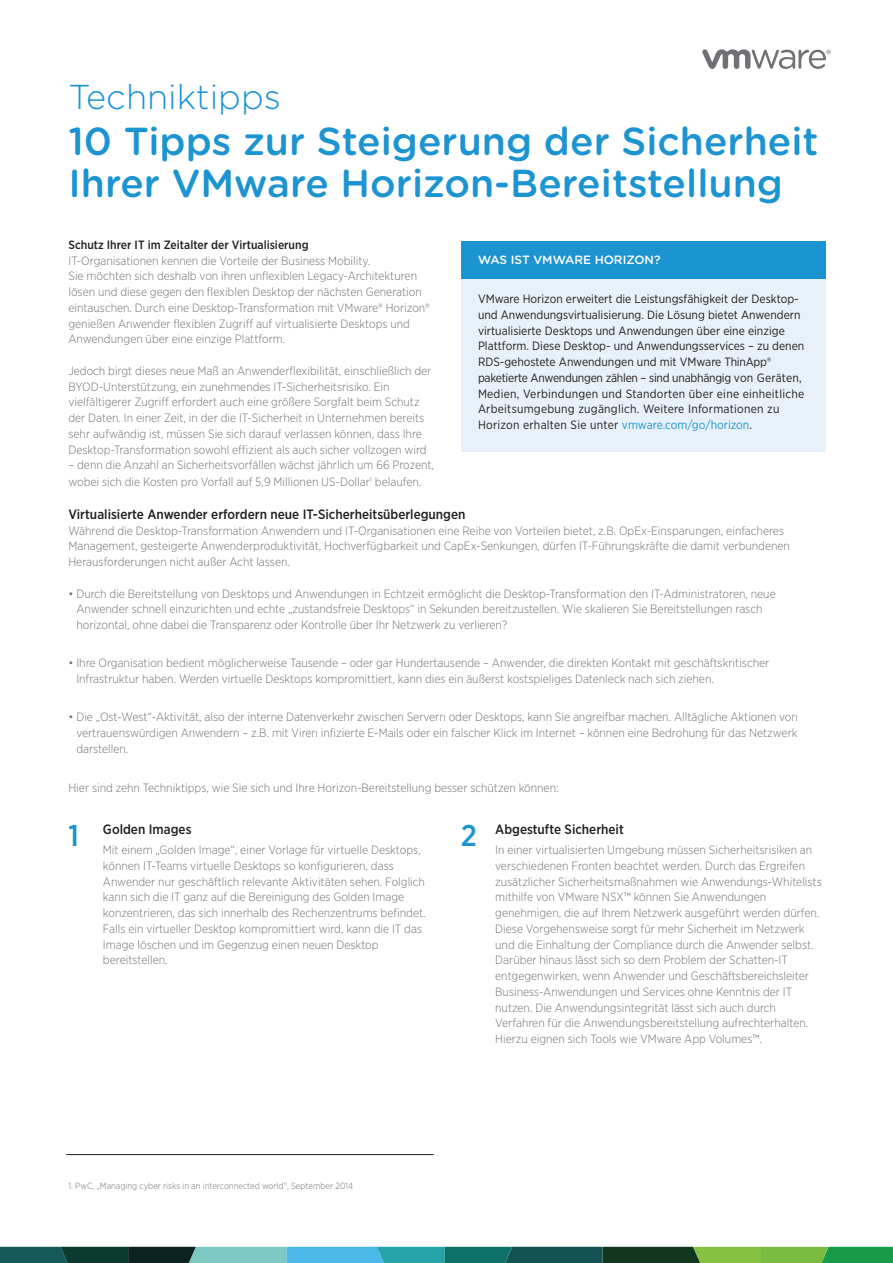
<style>
.page{position:relative;width:893px;height:1263px;background:#fff}
.page>*{position:absolute;margin:0;border:0;box-sizing:border-box;transform-origin:0 0}
._1aT_Main_Title{font:500 39px/42px "Gotham Rounded";color:#1c94d2}
.TT_Document_Type{font:300 34.5px "Gotham";color:#1c94d2}
.t1{font:500 30px "Gotham Narrow";color:#1c94d2}
._5aT_BodySpan-Col_La{font:500 13.5px "Gotham Narrow";color:#231f20}
._5aT_BodySpan-Col_La-2{font:300 12px/15.8px "Gotham Narrow";color:#717074}
._6bT_Subhead_Number{font:300 12px/15.8px "Gotham Narrow";color:#717074}
.t2{font:12px/15.8px "Gotham Narrow";color:#231f20}
._5aT_BodySpan-Col_La-3{font:500 12px "Gotham Narrow";color:#231f20}
.t3{font:500 12px "Gotham Rounded";color:#fff}
._6bT_Subhead_Number-2{font:300 9px "Gotham Narrow";color:#717074}
.s1{color:#1c94d2}
</style>
<div class="page">
<svg style="left:702px;top:49px;width:129px;height:20px"></svg>
<svg style="left:0;top:1247px;width:893px;height:16px;background:#347e67"></svg>
<div style="left:461px;top:270px;width:365px;height:182px;background:#e8f1f9"></div>
<div style="left:461px;top:241px;width:365px;height:38px;background:#1c94d2"></div>
<hr style="left:66px;top:1154px;width:368px;height:1px;background:#231f20">
<p class="TT_Document_Type" style="left:68px;top:75px;width:214px">Techniktipps</p>
<p class="_1aT_Main_Title" style="left:68px;top:119px;width:752px">10 Tipps zur Steigerung der Sicherheit<br>Ihrer VMware Horizon-Bereitstellung</p>
<p class="_5aT_BodySpan-Col_La-3" style="left:68px;top:237px;width:242px">Schutz Ihrer IT im Zeitalter der Virtualisierung</p>
<p class="_5aT_BodySpan-Col_La-2" style="left:68px;top:252px;width:363px">IT-Organisationen kennen die Vorteile der Business Mobility.<br>Sie möchten sich deshalb von ihren unflexiblen Legacy-Architekturen lösen und diese gegen den flexiblen Desktop der nächsten Generation eintauschen. Durch eine Desktop-Transformation mit VMware® Horizon® genießen Anwender flexiblen Zugriff auf virtualisierte Desktops und Anwendungen über eine einzige Plattform.</p>
<p class="_5aT_BodySpan-Col_La-2" style="left:68px;top:362px;width:364px">Jedoch birgt dieses neue Maß an Anwenderflexibilität, einschließlich der BYOD-Unterstützung, ein zunehmendes IT-Sicherheitsrisiko. Ein vielfältigerer Zugriff erfordert auch eine größere Sorgfalt beim Schutz der Daten. In einer Zeit, in der die IT-Sicherheit in Unternehmen bereits sehr aufwändig ist, müssen Sie sich darauf verlassen können, dass Ihre Desktop-Transformation sowohl effizient als auch sicher vollzogen wird</p>
<p class="_5aT_BodySpan-Col_La-2" style="left:68px;top:457px;width:367px;line-height:16.5px">– denn die Anzahl an Sicherheitsvorfällen wächst jährlich um 66 Prozent, wobei sich die Kosten pro Vorfall auf 5,9 Millionen US-Dollar<sup>1</sup> belaufen.</p>
<p class="_5aT_BodySpan-Col_La" style="left:68px;top:505px;width:399px">Virtualisierte Anwender erfordern neue IT-Sicherheitsüberlegungen</p>
<p class="_5aT_BodySpan-Col_La-2" style="left:68px;top:522px;width:723px">Während die Desktop-Transformation Anwendern und IT-Organisationen eine Reihe von Vorteilen bietet, z.B. OpEx-Einsparungen, einfacheres<br>Management, gesteigerte Anwenderproduktivität, Hochverfügbarkeit und CapEx-Senkungen, dürfen IT-Führungskräfte die damit verbundenen<br>Herausforderungen nicht außer Acht lassen.</p>
<p class="_5aT_BodySpan-Col_La-2" style="left:76px;top:585px;width:701px;text-indent:-8px">• Durch die Bereitstellung von Desktops und Anwendungen in Echtzeit ermöglicht die Desktop-Transformation den IT-Administratoren, neue<br>Anwender schnell einzurichten und echte „zustandsfreie Desktops“ in Sekunden bereitzustellen. Wie skalieren Sie Bereitstellungen rasch horizontal, ohne dabei die Transparenz oder Kontrolle über Ihr Netzwerk zu verlieren?</p>
<p class="_5aT_BodySpan-Col_La-2" style="left:76px;top:655px;width:694px;text-indent:-8px">• Ihre Organisation bedient möglicherweise Tausende – oder gar Hundertausende – Anwender, die direkten Kontakt mit geschäftskritischer<br>Infrastruktur haben. Werden virtuelle Desktops kompromittiert, kann dies ein äußerst kostspieliges Datenleck nach sich ziehen.</p>
<p class="_5aT_BodySpan-Col_La-2" style="left:76px;top:709px;width:723px;text-align:justify;text-indent:-8px">• Die „Ost-West“-Aktivität, also der interne Datenverkehr zwischen Servern oder Desktops, kann Sie angreifbar machen. Alltägliche Aktionen von vertrauenswürdigen Anwendern – z.B. mit Viren infizierte E-Mails oder ein falscher Klick im Internet – können eine Bedrohung für das Netzwerk darstellen.</p>
<p class="_5aT_BodySpan-Col_La-2" style="left:68px;top:779px;width:492px">Hier sind zehn Techniktipps, wie Sie sich und Ihre Horizon-Bereitstellung besser schützen können:</p>
<p class="t1" style="left:68px;top:816px;width:12px">1</p>
<p class="_5aT_BodySpan-Col_La" style="left:103px;top:820px;width:90px">Golden Images</p>
<p class="_6bT_Subhead_Number" style="left:103px;top:842px;width:324px">Mit einem „Golden Image“, einer Vorlage für virtuelle Desktops, können IT-Teams virtuelle Desktops so konfigurieren, dass Anwender nur geschäftlich relevante Aktivitäten sehen. Folglich kann sich die IT ganz auf die Bereinigung des Golden Image konzentrieren, das sich innerhalb des Rechenzentrums befindet.<br>Falls ein virtueller Desktop kompromittiert wird, kann die IT das Image löschen und im Gegenzug einen neuen Desktop bereitstellen.</p>
<p class="t3" style="left:478px;top:251px;width:184px">WAS IST VMWARE HORIZON?</p>
<p class="t2" style="left:478px;top:291px;width:328px">VMware Horizon erweitert die Leistungsfähigkeit der Desktop&shy;und Anwendungsvirtualisierung. Die Lösung bietet Anwendern virtualisierte Desktops und Anwendungen über eine einzige Plattform. Diese Desktop- und Anwendungsservices – zu denen RDS-gehostete Anwendungen und mit VMware ThinApp® paketierte Anwendungen zählen – sind unabhängig von Geräten, Medien, Verbindungen und Standorten über eine einheitliche Arbeitsumgebung zugänglich. Weitere Informationen zu Horizon erhalten Sie unter <span class="s1">vmware.com/go/horizon</span>.</p>
<p class="t1" style="left:461px;top:816px;width:18px">2</p>
<p class="_5aT_BodySpan-Col_La" style="left:495px;top:820px;width:130px">Abgestufte Sicherheit</p>
<p class="_6bT_Subhead_Number" style="left:495px;top:842px;width:328px">In einer virtualisierten Umgebung müssen Sicherheitsrisiken an verschiedenen Fronten beachtet werden. Durch das Ergreifen zusätzlicher Sicherheitsmaßnahmen wie Anwendungs-Whitelists mithilfe von VMware NSX™ können Sie Anwendungen genehmigen, die auf Ihrem Netzwerk ausgeführt werden dürfen.<br>Diese Vorgehensweise sorgt für mehr Sicherheit im Netzwerk und die Einhaltung der Compliance durch die Anwender selbst.<br>Darüber hinaus lässt sich so dem Problem der Schatten-IT entgegenwirken, wenn Anwender und Geschäftsbereichsleiter Business-Anwendungen und Services ohne Kenntnis der IT nutzen. Die Anwendungsintegrität lässt sich auch durch Verfahren für die Anwendungsbereitstellung aufrechterhalten.<br>Hierzu eignen sich Tools wie VMware App Volumes™.</p>
<p class="_6bT_Subhead_Number-2" style="left:68px;top:1180px;width:286px">1. PwC, „Managing cyber risks in an interconnected world“, September 2014</p>
</div>
